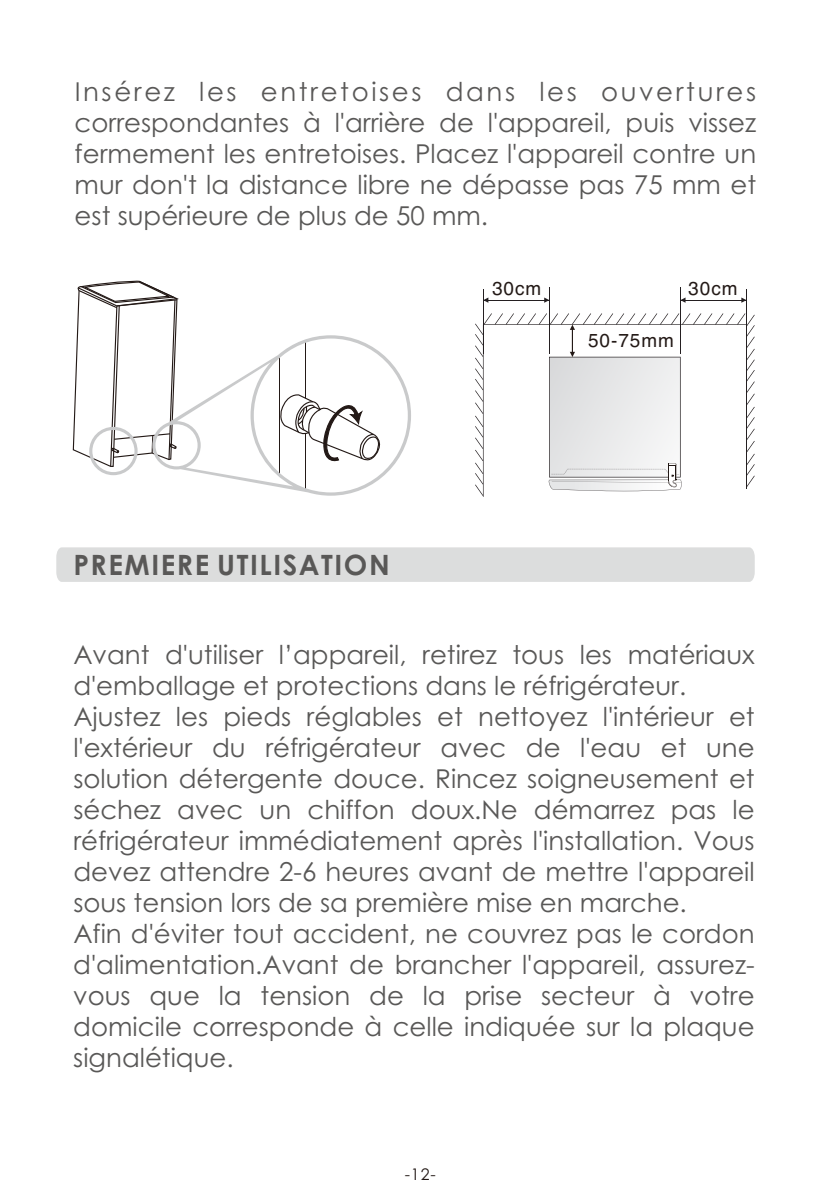
<style>
.page{position:relative;width:840px;height:1191px;background:#fff}
.page>*{position:absolute;margin:0;border:0;box-sizing:border-box;transform-origin:0 0}
.t1{font:700 28px "Century Gothic";letter-spacing:.055em;color:#595857}
.t2{font:26px/31px "Century Gothic";color:#595857;text-align:justify}
.t3{font:18.8px "Arial";letter-spacing:.055em;color:#231916}
.t4{font:16px "Century Gothic";color:#231916}
</style>
<div class="page">
<div style="left:56px;top:547px;width:698px;height:35px;background:#dcdddd"></div>
<svg style="left:72px;top:280px;width:107px;height:195px"></svg>
<svg style="left:152px;top:335px;width:259px;height:161px"></svg>
<svg style="left:278px;top:393px;width:107px;height:73px"></svg>
<hr style="left:745px;top:325px;width:1px;height:163px;background:#241f21">
<hr style="left:482px;top:289px;width:1px;height:64px;background:#241f21">
<hr style="left:548px;top:287px;width:1px;height:66px;background:#241f21">
<hr style="left:745px;top:289px;width:1px;height:64px;background:#241f21">
<hr style="left:679px;top:287px;width:1px;height:66px;background:#241f21">
<hr style="left:483px;top:300px;width:66px;height:1px;background:#241f21">
<svg style="left:483px;top:297px;width:5px;height:6px"></svg>
<svg style="left:544px;top:297px;width:5px;height:6px"></svg>
<hr style="left:680px;top:300px;width:66px;height:1px;background:#241f21">
<svg style="left:680px;top:297px;width:5px;height:6px"></svg>
<svg style="left:741px;top:297px;width:5px;height:6px"></svg>
<svg style="left:483px;top:313px;width:271px;height:174px"></svg>
<svg style="left:475px;top:323px;width:8px;height:173px"></svg>
<svg style="left:547px;top:325px;width:134px;height:167px"></svg>
<p class="t2" style="left:75px;top:78px;width:682px">Insérez les entretoises dans les ouvertures correspondantes à l'arrière de l'appareil, puis vissez fermement les entretoises. Placez l'appareil contre un mur don't la distance libre ne dépasse pas 75 mm et est supérieure de plus de 50 mm.</p>
<p class="t1" style="left:73px;top:553px;width:318px">PREMIERE UTILISATION</p>
<p class="t3" style="left:491px;top:281px;width:51px">30cm</p>
<p class="t3" style="left:587px;top:333px;width:87px">50-75mm</p>
<p class="t3" style="left:687px;top:281px;width:51px">30cm</p>
<p class="t2" style="left:73px;top:641px;width:682px;text-align:left;text-indent:205px">l’appareil, retirez tous les matériaux d'emballage et protections dans le réfrigérateur.<br>Ajustez les pieds réglables et nettoyez l'intérieur et l'extérieur du réfrigérateur avec de l'eau et une solution détergente douce. Rincez soigneusement et séchez avec un chiffon doux.Ne démarrez pas le réfrigérateur immédiatement après l'installation. Vous devez attendre 2-6 heures avant de mettre l'appareil sous tension lors de sa première mise en marche.<br>Afin d'éviter tout accident, ne couvrez pas le cordon d'alimentation.Avant de brancher l'appareil, assurez&shy;vous que la tension de la prise secteur à votre domicile corresponde à celle indiquée sur la plaque signalétique.</p>
<p class="t2" style="left:73px;top:641px;width:191px">Avant d'utiliser</p>
<p class="t4" style="left:404px;top:1167px;width:33px">-12-</p>
</div>
